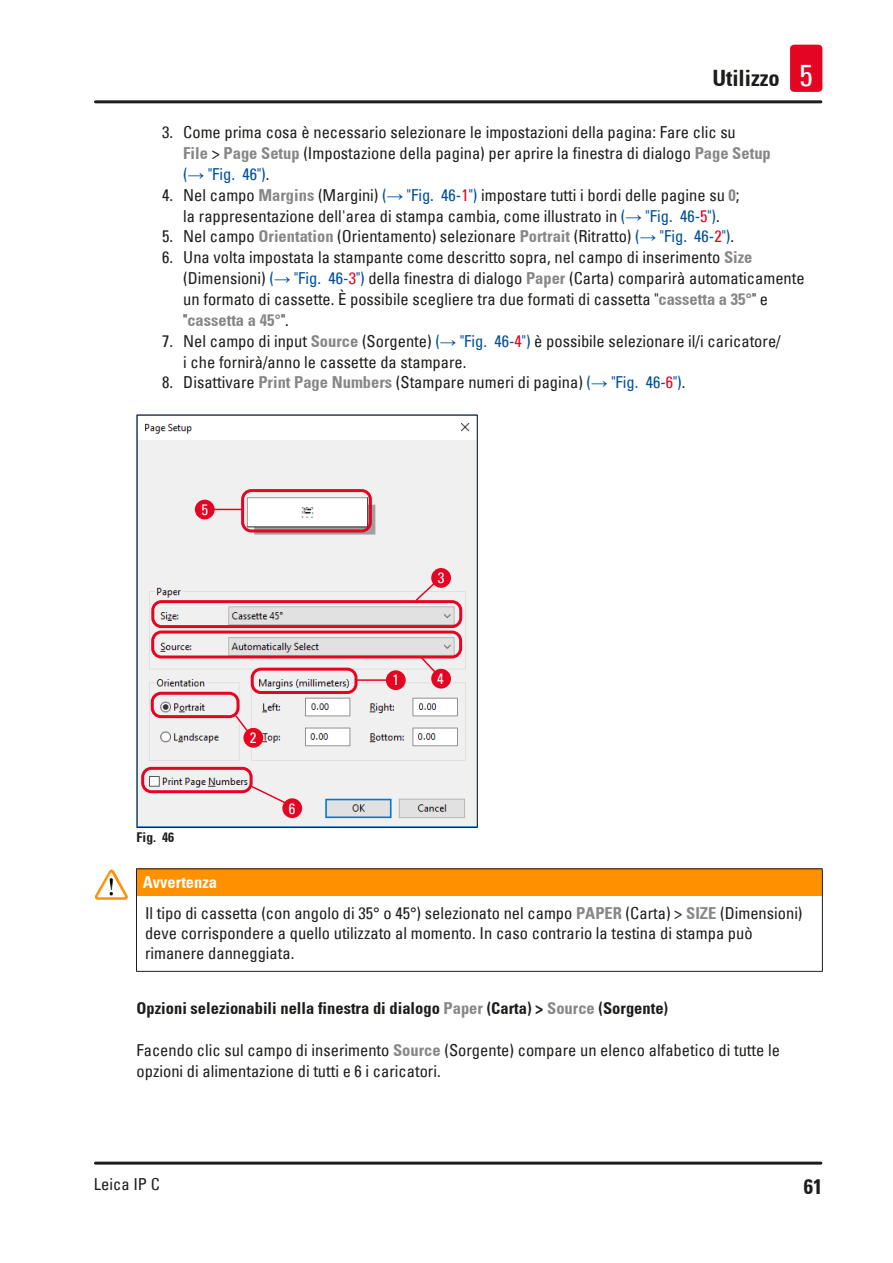
<style>
.page{position:relative;width:893px;height:1263px;background:#fff}
.page>*{position:absolute;margin:0;border:0;box-sizing:border-box;transform-origin:0 0}
.t1{font:700 condensed 22.5px "Univers";color:#1d1d1b}
.t2{font:700 condensed 21px "Univers";color:#1d1d1b}
.Source_of_danger{font:condensed 16.5px/20.9px "Univers";color:#1d1d1b}
.Description_text{font:condensed 16.5px/20.9px "Univers";color:#1d1d1b}
.Subheading{font:700 condensed 16.5px "Univers";color:#1d1d1b}
.Signalword__no_use_a{font:700 condensed 16.5px "Univers";color:#fff}
.t3{font:condensed 15px "Univers";color:#fff}
.t4{font:700 condensed 13.5px "Univers";color:#1d1d1b}
.s1{font-weight:400;font-size:30px;color:#fff}
.s2{font-weight:700;color:#878787}
.s3{color:#005099}
.s4{font-family:"Arial";font-stretch:normal;color:#005099}
.s5{color:#e40522}
.s6{color:#878787}
</style>
<div class="page">
<hr style="left:95px;top:100px;width:726px;height:3px;background:#1d1d1b">
<hr style="left:95px;top:1161px;width:726px;height:3px;background:#1d1d1b">
<div style="left:790px;top:45px;width:32px;height:47px;background:#e40522;border-radius:4px"></div>
<img style="left:138px;top:423px;width:338px;height:403px">
<div style="left:136px;top:415px;width:342px;height:413px;border:1px solid #1d1d1b"></div>
<div style="left:151px;top:600px;width:311px;height:28px;border:3px solid #e40522;border-radius:9px"></div>
<div style="left:151px;top:630px;width:311px;height:28px;border:3px solid #e40522;border-radius:9px"></div>
<div style="left:151px;top:692px;width:89px;height:26px;border:3px solid #e40522;border-radius:9px"></div>
<div style="left:251px;top:668px;width:106px;height:26px;border:3px solid #e40522;border-radius:9px"></div>
<div style="left:241px;top:489px;width:131px;height:43px;border:3px solid #e40522;border-radius:9px"></div>
<div style="left:386px;top:670px;width:20px;height:20px;background:#e40522;border-radius:50%"></div>
<hr style="left:357px;top:679px;width:29px;height:2px;background:#e40522">
<svg style="left:215px;top:509px;width:28px;height:1px"></svg>
<div style="left:243px;top:728px;width:20px;height:20px;background:#e40522;border-radius:50%"></div>
<svg style="left:233px;top:713px;width:16px;height:20px"></svg>
<svg style="left:419px;top:655px;width:18px;height:19px"></svg>
<svg style="left:414px;top:581px;width:23px;height:21px"></svg>
<div style="left:431px;top:568px;width:20px;height:20px;background:#e40522;border-radius:50%"></div>
<div style="left:431px;top:669px;width:20px;height:19px;background:#e40522;border-radius:50%"></div>
<div style="left:195px;top:500px;width:20px;height:19px;background:#e40522;border-radius:50%"></div>
<div style="left:141px;top:767px;width:112px;height:26px;border:3px solid #e40522;border-radius:9px"></div>
<div style="left:282px;top:798px;width:20px;height:20px;background:#e40522;border-radius:50%"></div>
<svg style="left:249px;top:784px;width:38px;height:21px"></svg>
<div style="left:136px;top:869px;width:686px;height:27px;background:#ff9000"></div>
<hr style="left:136px;top:868px;width:687px;height:1px;background:#1d1d1b">
<svg style="left:136px;top:869px;width:1px;height:27px"></svg>
<svg style="left:822px;top:869px;width:1px;height:27px"></svg>
<hr style="left:136px;top:896px;width:1px;height:75px;background:#1d1d1b">
<hr style="left:822px;top:896px;width:1px;height:75px;background:#1d1d1b">
<hr style="left:136px;top:971px;width:687px;height:1px;background:#1d1d1b">
<img style="left:97px;top:870px;width:14px;height:22px">
<h1 class="t1" style="left:712px;top:65px;width:102px">Utilizzo <span class="s1">5</span></h1>
<p class="Source_of_danger" style="left:183px;top:122px;width:589px;text-indent:-21px">3. Come prima cosa è necessario selezionare le impostazioni della pagina: Fare clic su<br><span class="s2">File</span> &gt; <span class="s2">Page Setup</span> (Impostazione della pagina) per aprire la finestra di dialogo <span class="s2">Page Setup </span><span class="s3">(</span><span class="s4">→</span> <span class="s3">"Fig. 46")</span>.</p>
<p class="Source_of_danger" style="left:162px;top:184px;width:579px;text-align:center">4. Nel campo <span class="s2">Margins</span> (Margini) <span class="s3">(</span><span class="s4">→</span> <span class="s3">"Fig. 46‑</span><span class="s5">1</span><span class="s3">")</span> impostare tutti i bordi delle pagine su <span class="s2">0</span>; la rappresentazione dell'area di stampa cambia, come illustrato in <span class="s3">(</span><span class="s4">→</span> <span class="s3">"Fig. 46‑</span><span class="s5">5</span><span class="s3">")</span>.</p>
<p class="Source_of_danger" style="left:162px;top:226px;width:574px">5. Nel campo <span class="s2">Orientation</span> (Orientamento) selezionare <span class="s2">Portrait</span> (Ritratto) <span class="s3">(</span><span class="s4">→</span> <span class="s3">"Fig. 46‑</span><span class="s5">2</span><span class="s3">")</span>.</p>
<p class="Source_of_danger" style="left:183px;top:247px;width:623px;text-indent:-21px">6. Una volta impostata la stampante come descritto sopra, nel campo di inserimento <span class="s2">Size </span>(Dimensioni) <span class="s3">(</span><span class="s4">→</span> <span class="s3">"Fig. 46‑</span><span class="s5">3</span><span class="s3">")</span> della finestra di dialogo <span class="s2">Paper</span> (Carta) comparirà automaticamente un formato di cassette. È possibile scegliere tra due formati di cassetta "<span class="s2">cassetta a 35°</span>" e "<span class="s2">cassetta a 45°</span>".</p>
<p class="Source_of_danger" style="left:183px;top:330px;width:599px;text-indent:-21px">7. Nel campo di input <span class="s2">Source</span> (Sorgente) <span class="s3">(</span><span class="s4">→</span> <span class="s3">"Fig. 46‑</span><span class="s5">4</span><span class="s3">")</span> è possibile selezionare il/i caricatore/ i che fornirà/anno le cassette da stampare.</p>
<p class="Source_of_danger" style="left:162px;top:372px;width:525px">8. Disattivare <span class="s2">Print Page Numbers</span> (Stampare numeri di pagina) <span class="s3">(</span><span class="s4">→</span> <span class="s3">"Fig. 46‑</span><span class="s5">6</span><span class="s3">")</span>.</p>
<p class="t3" style="left:201px;top:500px;width:8px">5</p>
<p class="t4" style="left:137px;top:829px;width:39px">Fig. 46</p>
<p class="t3" style="left:250px;top:728px;width:8px">2</p>
<p class="t3" style="left:289px;top:799px;width:8px">6</p>
<p class="t3" style="left:392px;top:670px;width:8px">1</p>
<p class="t3" style="left:438px;top:568px;width:8px">3</p>
<p class="t3" style="left:437px;top:669px;width:8px">4</p>
<p class="Signalword__no_use_a" style="left:143px;top:871px;width:76px">Avvertenza</p>
<p class="Source_of_danger" style="left:145px;top:903px;width:659px;line-height:19.8px">Il tipo di cassetta (con angolo di 35° o 45°) selezionato nel campo <span class="s2">PAPER</span> (Carta) &gt; <span class="s2">SIZE</span> (Dimensioni) deve corrispondere a quello utilizzato al momento. In caso contrario la testina di stampa può rimanere danneggiata.</p>
<p class="Subheading" style="left:136px;top:998px;width:533px">Opzioni selezionabili nella finestra di dialogo <span class="s6">Paper</span> (Carta) &gt; <span class="s6">Source</span> (Sorgente)</p>
<p class="Description_text" style="left:136px;top:1039px;width:645px">Facendo clic sul campo di inserimento <span class="s2">Source</span> (Sorgente) compare un elenco alfabetico di tutte le opzioni di alimentazione di tutti e 6 i caricatori.</p>
<p class="Source_of_danger" style="left:94px;top:1173px;width:67px">Leica IP C</p>
<p class="t2" style="left:804px;top:1173px;width:20px">61</p>
</div>
